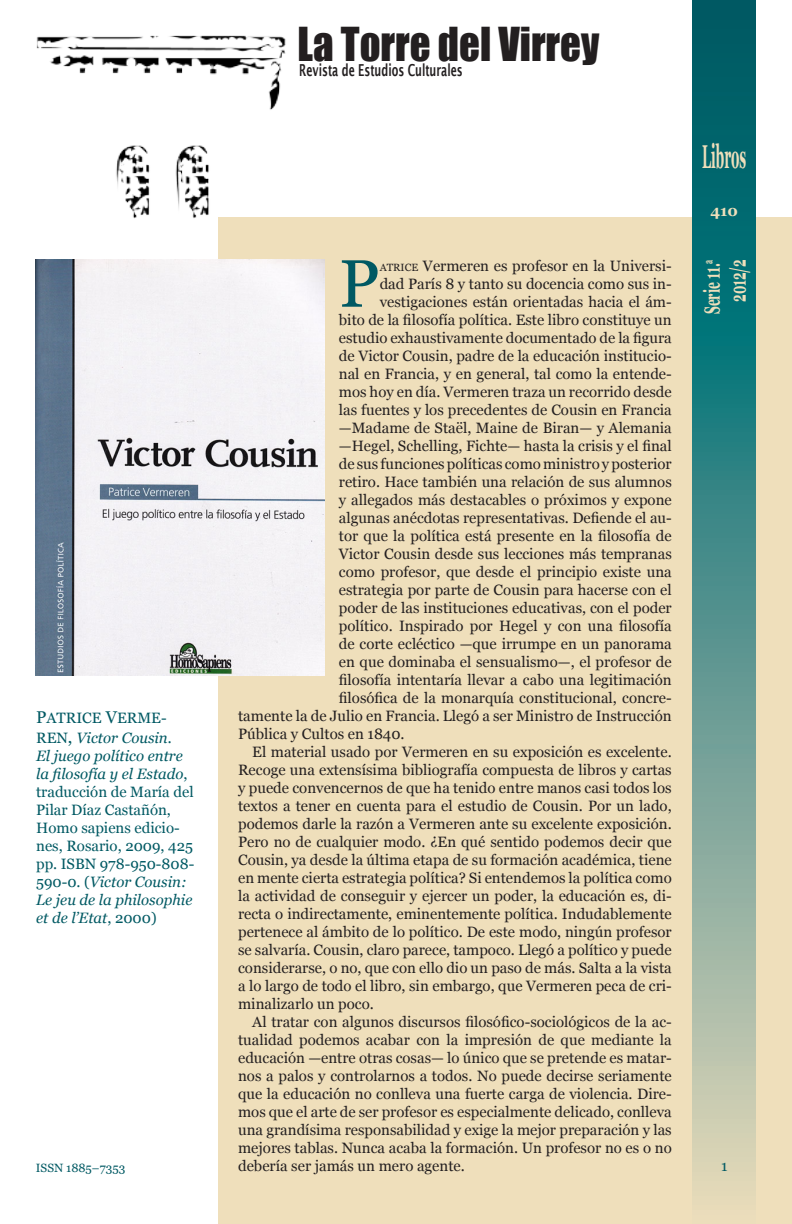
<style>
.page{position:relative;width:792px;height:1224px;background:#fff}
.page>*{position:absolute;margin:0;border:0;box-sizing:border-box;transform-origin:0 0}
.t1{font:67px "Georgia";color:#005963}
.t2{font:43px "Impact";color:#231f20;scale:.95 1}
.t3{font:700 33px "Georgia";color:#efdfbb;scale:.4 1}
.t4{font:700 22px "Georgia";color:#efdfbb;scale:.55 1}
.t5{font:600 16.5px "Lucida Sans";color:#231f20;scale:.63 1}
.t6{font:15px/18px "Georgia";color:#231f20;text-align:justify}
.t7{font:15px/18px "Georgia";color:#005963}
.t8{font:700 15px "Georgia";color:#efdfbb}
.t9{font:12px "Georgia";color:#005963}
.s1{font-size:10.5px}
.s2{font-size:17px}
.s3{font-style:italic}
</style>
<div class="page">
<div style="left:218px;top:217px;width:574px;height:1007px;background:#efdfbb"></div>
<svg style="left:693px;top:0;width:63px;height:1196px"></svg>
<img style="left:36px;top:35px;width:250px;height:184px">
<img style="left:36px;top:259px;width:289px;height:416px">
<p class="t2" style="left:298px;top:11px;width:319px">La Torre del Virrey</p>
<p class="t5" style="left:299px;top:61px;width:261px">Revista de Estudios Culturales</p>
<p class="t3" style="left:702px;top:138px;width:112px">Libros</p>
<p class="t8" style="left:710px;top:202px;width:29px">410</p>
<p class="t1" style="left:339px;top:246px;width:42px">P</p>
<p class="t6" style="left:380px;top:257px;width:294px"><span class="s1">ATRICE</span> Vermeren es profesor en la Universi-</p>
<p class="t4" style="left:700px;top:314px;width:101px;rotate:-90deg">Serie 11.<sup>a</sup></p>
<p class="t4" style="left:726px;top:302px;width:79px;rotate:-90deg">2012/2</p>
<p class="t6" style="left:380px;top:275px;width:294px">dad París 8 y tanto su docencia como sus in-</p>
<p class="t6" style="left:380px;top:293px;width:294px">vestigaciones están orientadas hacia el ám-</p>
<p class="t6" style="left:339px;top:311px;width:334px">bito de la filosofía política. Este libro constituye un</p>
<p class="t6" style="left:339px;top:329px;width:334px">estudio exhaustivamente documentado de la figura</p>
<p class="t6" style="left:339px;top:347px;width:334px">de Victor Cousin, padre de la educación institucio-</p>
<p class="t6" style="left:339px;top:365px;width:334px">nal en Francia, y en general, tal como la entende-</p>
<p class="t6" style="left:339px;top:383px;width:334px">mos hoy en día. Vermeren traza un recorrido desde</p>
<p class="t6" style="left:339px;top:401px;width:334px">las fuentes y los precedentes de Cousin en Francia</p>
<p class="t6" style="left:339px;top:419px;width:334px">—Madame de Staël, Maine de Biran— y Alemania</p>
<p class="t6" style="left:339px;top:437px;width:334px">—Hegel, Schelling, Fichte— hasta la crisis y el final</p>
<p class="t6" style="left:339px;top:455px;width:334px">de sus funciones políticas como ministro y posterior</p>
<p class="t6" style="left:339px;top:473px;width:334px">retiro. Hace también una relación de sus alumnos</p>
<p class="t6" style="left:339px;top:491px;width:334px">y allegados más destacables o próximos y expone</p>
<p class="t6" style="left:339px;top:509px;width:334px">algunas anécdotas representativas. Defiende el au-</p>
<p class="t6" style="left:339px;top:527px;width:334px">tor que la política está presente en la filosofía de</p>
<p class="t6" style="left:339px;top:545px;width:334px">Victor Cousin desde sus lecciones más tempranas</p>
<p class="t6" style="left:339px;top:563px;width:334px">como profesor, que desde el principio existe una</p>
<p class="t6" style="left:339px;top:581px;width:334px">estrategia por parte de Cousin para hacerse con el</p>
<p class="t6" style="left:339px;top:599px;width:334px">poder de las instituciones educativas, con el poder</p>
<p class="t6" style="left:339px;top:617px;width:334px">político. Inspirado por Hegel y con una filosofía</p>
<p class="t6" style="left:339px;top:635px;width:334px">de corte ecléctico —que irrumpe en un panorama</p>
<p class="t6" style="left:339px;top:653px;width:334px">en que dominaba el sensualismo—, el profesor de</p>
<p class="t6" style="left:339px;top:671px;width:334px">filosofía intentaría llevar a cabo una legitimación</p>
<p class="t6" style="left:339px;top:689px;width:334px">filosófica de la monarquía constitucional, concre-</p>
<p class="t6" style="left:238px;top:707px;width:435px">tamente la de Julio en Francia. Llegó a ser Ministro de Instrucción</p>
<p class="t6" style="left:238px;top:725px;width:168px">Pública y Cultos en 1840.</p>
<p class="t6" style="left:238px;top:743px;width:435px;text-indent:14px">El material usado por Vermeren en su exposición es excelente.<br>Recoge una extensísima bibliografía compuesta de libros y cartas y puede convencernos de que ha tenido entre manos casi todos los textos a tener en cuenta para el estudio de Cousin. Por un lado, podemos darle la razón a Vermeren ante su excelente exposición.<br>Pero no de cualquier modo. ¿En qué sentido podemos decir que Cousin, ya desde la última etapa de su formación académica, tiene en mente cierta estrategia política? Si entendemos la política como la actividad de conseguir y ejercer un poder, la educación es, di&shy;recta o indirectamente, eminentemente política. Indudablemente pertenece al ámbito de lo político. De este modo, ningún profesor se salvaría. Cousin, claro parece, tampoco. Llegó a político y puede considerarse, o no, que con ello dio un paso de más. Salta a la vista a lo largo de todo el libro, sin embargo, que Vermeren peca de cri&shy;minalizarlo un poco.</p>
<p class="t6" style="left:238px;top:1013px;width:435px;text-indent:14px">Al tratar con algunos discursos filosófico-sociológicos de la ac&shy;tualidad podemos acabar con la impresión de que mediante la educación —entre otras cosas— lo único que se pretende es matar&shy;nos a palos y controlarnos a todos. No puede decirse seriamente que la educación no conlleva una fuerte carga de violencia. Dire&shy;mos que el arte de ser profesor es especialmente delicado, conlleva una grandísima responsabilidad y exige la mejor preparación y las mejores tablas. Nunca acaba la formación. Un profesor no es o no debería ser jamás un mero agente.</p>
<p class="t7" style="left:36px;top:707px;width:137px;line-height:20.4px"><span class="s2">P</span>ATRICE <span class="s2">V</span>ERME-<br>REN<span class="s2">,</span> <span class="s3">Victor Cousin.</span></p>
<p class="t7" style="left:36px;top:747px;width:160px"><span class="s3">El juego político entre la filosofía y el Estado</span>, traducción de María del<br>Pilar Díaz Castañón,<br>Homo sapiens edicio&shy;nes, Rosario, 2009, 425 pp. ISBN 978-950-808-<br>590-0. (<span class="s3">Victor Cousin:<br>Le jeu de la philosophie et de l’Etat</span>, 2000)</p>
<p class="t9" style="left:36px;top:1161px;width:91px">ISSN 1885–7353</p>
<p class="t7" style="left:721px;top:1157px;width:8px">1</p>
</div>
